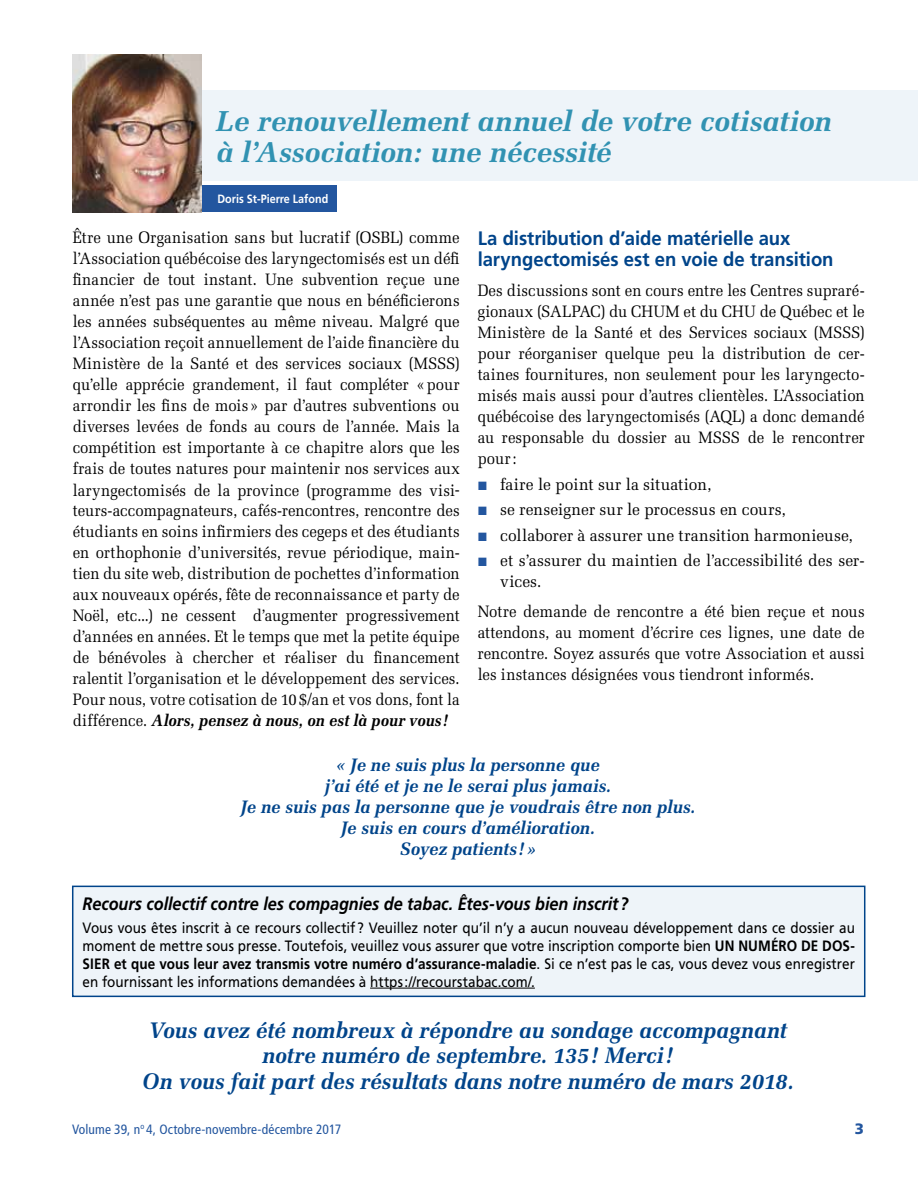
<style>
.page{position:relative;width:918px;height:1188px;background:#fff}
.page>*{position:absolute;margin:0;border:0;box-sizing:border-box;transform-origin:0 0}
.t1{font:italic 700 28.8px/31.2px "Melior";letter-spacing:-.01em;color:#3192b2}
.t2{font:italic 700 22.5px/25.5px "Melior";letter-spacing:-.01em;color:#00448a;text-align:center;scale:.95 1}
.t3{font:700 19.5px/21px "Frutiger LT Std";letter-spacing:-.005em;color:#00448a;scale:.95 1}
.t4{font:italic 700 18px/21px "Melior";letter-spacing:-.005em;color:#00448a;text-align:center;scale:.95 1}
.t5{font:italic 700 18px "Frutiger";letter-spacing:-.005em;color:#000;scale:.9 1}
.t6{font:16.5px/21px "Melior";letter-spacing:.005em;color:#000;text-align:justify;scale:.91 1}
.t7{font:16.5px/25.5px "Melior";letter-spacing:.005em;color:#000;scale:.95 1}
.t8{font:15px/18px "Frutiger";letter-spacing:.005em;color:#000;scale:.9 1}
.t9{font:700 15px "Frutiger LT Std";letter-spacing:.005em;color:#000;scale:.9 1}
.t10{font:900 15px "Frutiger";color:#23569f}
.t11{font:condensed 13.5px "Frutiger";letter-spacing:.01em;color:#23569f}
.t12{font:700 12px "Frutiger LT Std";color:#fff;scale:.9 1}
.s1{font-weight:700;font-style:italic}
.s2{font-family:"Mathematical Pi Six";font-size:12px;color:#23569f}
.s3{font-family:"Frutiger LT Std";font-weight:700}
.s4{font-family:"Frutiger";font-weight:400}
</style>
<div class="page">
<div style="left:73px;top:886px;width:792px;height:110px;background:#eef4f9"></div>
<hr style="left:370px;top:988px;width:165px;height:1px;background:#000">
<div style="left:72px;top:886px;width:793px;height:111px;border:2px solid #00448a"></div>
<div style="left:72px;top:90px;width:846px;height:91px;background:#eef4f9"></div>
<div style="left:74px;top:185px;width:263px;height:27px;background:#23569f"></div>
<img style="left:72px;top:54px;width:130px;height:158px">
<h1 class="t1" style="left:216px;top:105px;width:618px">Le renouvellement annuel de votre cotisation à l’Association: une nécessité</h1>
<p class="t12" style="left:218px;top:192px;width:125px">Doris St-Pierre Lafond</p>
<p class="t6" style="left:73px;top:227px;width:427px">Être une Organisation sans but lucratif (OSBL) comme l’Association québécoise des laryngectomisés est un défi financier de tout instant. Une subvention reçue une année n’est pas une garantie que nous en bénéficierons les années subséquentes au même niveau. Malgré que l’Association reçoit annuellement de l’aide financière du Ministère de la Santé et des services sociaux (MSSS) qu’elle apprécie grandement, il faut compléter «pour arrondir les fins de mois» par d’autres subventions ou diverses levées de fonds au cours de l’année. Mais la compétition est importante à ce chapitre alors que les frais de toutes natures pour maintenir nos services aux laryngectomisés de la province (programme des visi&shy;teurs-accompagnateurs, cafés-rencontres, rencontre des étudiants en soins infirmiers des cegeps et des étudiants en orthophonie d’universités, revue périodique, main&shy;tien du site web, distribution de pochettes d’information aux nouveaux opérés, fête de reconnaissance et party de Noël, etc...) ne cessent d’augmenter progressivement d’années en années. Et le temps que met la petite équipe de bénévoles à chercher et réaliser du financement ralentit l’organisation et le développement des services.<br>Pour nous, votre cotisation de 10$/an et vos dons, font la différence. <span class="s1">Alors, pensez à nous, on est là pour vous !</span></p>
<p class="t3" style="left:478px;top:228px;width:376px">La distribution d’aide matérielle aux laryngectomisés est en voie de transition</p>
<p class="t6" style="left:478px;top:280px;width:427px">Des discussions sont en cours entre les Centres supraré&shy;gionaux (SALPAC) du CHUM et du CHU de Québec et le Ministère de la Santé et des Services sociaux (MSSS) pour réorganiser quelque peu la distribution de cer&shy;taines fournitures, non seulement pour les laryngecto&shy;misés mais aussi pour d’autres clientèles. L’Association québécoise des laryngectomisés (AQL) a donc demandé au responsable du dossier au MSSS de le rencontrer pour:</p>
<p class="t7" style="left:478px;top:471px;width:409px"><span class="s2">J</span> faire le point sur la situation,<br><span class="s2">J</span> se renseigner sur le processus en cours,<br><span class="s2">J</span> collaborer à assurer une transition harmonieuse, <span class="s2">J</span> et s’assurer du maintien de l’accessibilité des ser-</p>
<p class="t7" style="left:478px;top:566px;width:409px;line-height:30px;text-indent:22px">vices.<br>Notre demande de rencontre a été bien reçue et nous</p>
<p class="t6" style="left:478px;top:622px;width:427px">attendons, au moment d’écrire ces lignes, une date de rencontre. Soyez assurés que votre Association et aussi les instances désignées vous tiendront informés.</p>
<p class="t4" style="left:240px;top:755px;width:481px">« Je ne suis plus la personne que<br>j’ai été et je ne le serai plus jamais.<br>Je ne suis pas la personne que je voudrais être non plus.<br>Je suis en cours d’amélioration.<br>Soyez patients !»</p>
<p class="t5" style="left:82px;top:893px;width:608px">Recours collectif contre les compagnies de tabac. Êtes-vous bien inscrit ?</p>
<p class="t8" style="left:82px;top:918px;width:860px">Vous vous êtes inscrit à ce recours collectif ? Veuillez noter qu’il n’y a aucun nouveau développement dans ce dossier au moment de mettre sous presse. Toutefois, veuillez vous assurer que votre inscription comporte bien <span class="s3">UN NUMÉRO DE DOS-</span></p>
<p class="t9" style="left:82px;top:955px;width:860px">SIER et que vous leur avez transmis votre numéro d’assurance-maladie<span class="s4">. Si ce n’est pas le cas, vous devez vous enregistrer</span></p>
<p class="t8" style="left:82px;top:972px;width:504px">en fournissant les informations demandées à https://recourstabac.com/.</p>
<h2 class="t2" style="left:142px;top:1017px;width:688px">Vous avez été nombreux à répondre au sondage accompagnant notre numéro de septembre. 135! Merci!<br>On vous fait part des résultats dans notre numéro de mars 2018.</h2>
<p class="t11" style="left:72px;top:1121px;width:271px">Volume 39, n<sup>o</sup> 4, Octobre-novembre-décembre 2017</p>
<p class="t10" style="left:855px;top:1120px;width:11px">3</p>
</div>
